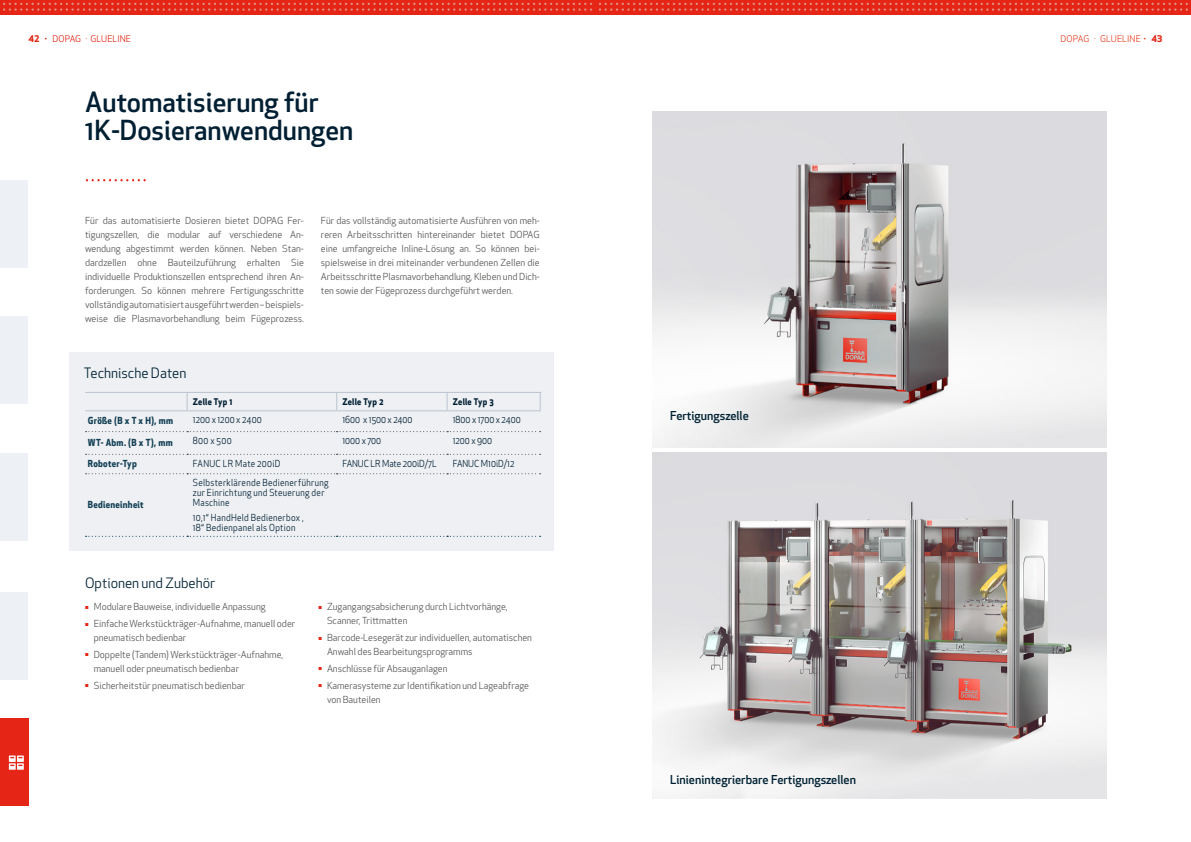
<style>
.page{position:relative;width:1191px;height:842px;background:#fff}
.page>*{position:absolute;margin:0;border:0;box-sizing:border-box;transform-origin:0 0}
.t1{font:500 27px/28px "Apex New";color:#001f33}
.t2{font:14px "Apex New";color:#002234}
.t3{font:500 12px "Apex New";color:#002234}
.t4{font:9.5px/14px "Apex New";color:#575756}
.t5{font:9.5px/10px "Apex New";letter-spacing:.035em;color:#001f33;scale:.91 1}
.t6{font:9.5px "Apex New";color:#001f33;scale:.91 1}
.t7{font:700 9.5px "Apex New";letter-spacing:.035em;color:#123f55;scale:.91 1}
.t8{font:9.5px "Apex New";letter-spacing:.015em;color:#001f33;scale:.91 1}
.t9{font:700 9px "Apex New";letter-spacing:.03em;color:#001f33;scale:.91 1}
.t10{font:9px "Apex New";letter-spacing:.005em;color:#e52616}
.t11{font:9px "Apex New";letter-spacing:.005em;color:#e84226}
.t12{font:4px "Apex New";color:#e52616}
.s1{font-weight:700}
.s2{font-weight:700;color:#e52616}
</style>
<div class="page">
<div style="left:0;top:317px;width:28px;height:87px;background:#edf0f4"></div>
<div style="left:0;top:453px;width:28px;height:87px;background:#edf0f4"></div>
<div style="left:0;top:592px;width:28px;height:87px;background:#edf0f4"></div>
<div style="left:0;top:180px;width:28px;height:88px;background:#edf0f4"></div>
<div style="left:69px;top:352px;width:485px;height:198px;background:#eef0f3"></div>
<img style="left:652px;top:111px;width:454px;height:336px">
<img style="left:652px;top:453px;width:454px;height:345px">
<svg style="left:86px;top:179px;width:60px;height:2px"></svg>
<hr style="left:85px;top:392px;width:456px;height:1px;background:#bbc4d0">
<div style="left:0;top:719px;width:28px;height:87px;background:#e52616"></div>
<svg style="left:9px;top:755px;width:15px;height:15px"></svg>
<svg style="left:86px;top:431px;width:454px;height:1px"></svg>
<svg style="left:86px;top:454px;width:454px;height:1px"></svg>
<svg style="left:86px;top:473px;width:454px;height:1px"></svg>
<svg style="left:86px;top:536px;width:454px;height:1px"></svg>
<svg style="left:187px;top:393px;width:1px;height:17px"></svg>
<svg style="left:336px;top:393px;width:1px;height:17px"></svg>
<svg style="left:446px;top:393px;width:1px;height:17px"></svg>
<svg style="left:540px;top:393px;width:1px;height:17px"></svg>
<hr style="left:85px;top:410px;width:102px;height:1px;background:#bbc4d0">
<hr style="left:187px;top:410px;width:150px;height:1px;background:#bbc4d0">
<hr style="left:337px;top:410px;width:110px;height:1px;background:#bbc4d0">
<hr style="left:447px;top:410px;width:94px;height:1px;background:#bbc4d0">
<div style="left:0;top:0;width:595px;height:15px;background:#e52616"></div>
<div style="left:595px;top:0;width:596px;height:15px;background:#e52616"></div>
<svg style="left:599px;top:3px;width:589px;height:8px"></svg>
<svg style="left:3px;top:3px;width:589px;height:8px"></svg>
<p class="t10" style="left:28px;top:33px;width:104px"><span class="s1">42 ·</span> DOPAG · GLUELINE</p>
<p class="t11" style="left:1060px;top:33px;width:103px">DOPAG · GLUELINE <span class="s1">·</span> <span class="s2">43</span></p>
<h1 class="t1" style="left:85px;top:88px;width:269px">Automatisierung für<br>1K-Dosieranwendungen</h1>
<p class="t4" style="left:85px;top:214px;width:220px;text-align:justify">Für das automatisierte Dosieren bietet DOPAG Fer&shy;tigungszellen, die modular auf verschiedene An&shy;wendung abgestimmt werden können. Neben Stan&shy;dardzellen ohne Bauteilzuführung erhalten Sie individuelle Produktionszellen entsprechend ihren An&shy;forderungen. So können mehrere Fertigungsschritte vollständig automatisiert ausgeführt werden – beispiels&shy;weise die Plasmavorbehandlung beim Fügeprozess.</p>
<p class="t4" style="left:321px;top:214px;width:220px;text-align:justify">Für das vollständig automatisierte Ausführen von meh&shy;reren Arbeitsschritten hintereinander bietet DOPAG eine umfangreiche Inline-Lösung an. So können bei&shy;spielsweise in drei miteinander verbundenen Zellen die Arbeitsschritte Plasmavorbehandlung, Kleben und Dich&shy;ten sowie der Fügeprozess durchgeführt werden.</p>
<h2 class="t2" style="left:84px;top:364px;width:104px">Technische Daten</h2>
<p class="t9" style="left:193px;top:395px;width:45px">Zelle Typ 1</p>
<p class="t9" style="left:342px;top:395px;width:47px">Zelle Typ 2</p>
<p class="t9" style="left:453px;top:395px;width:47px">Zelle Typ 3</p>
<p class="t7" style="left:88px;top:414px;width:95px">Größe (B x T x H), mm</p>
<p class="t8" style="left:193px;top:414px;width:77px">1200 x 1200 x 2400</p>
<p class="t6" style="left:342px;top:414px;width:79px">1600 x 1500 x 2400</p>
<p class="t6" style="left:453px;top:414px;width:76px">1800 x 1700 x 2400</p>
<p class="t7" style="left:88px;top:436px;width:95px">WT- Abm. (B x T), mm</p>
<p class="t5" style="left:193px;top:435px;width:44px">800 x 500</p>
<p class="t5" style="left:342px;top:435px;width:44px">1000 x 700</p>
<p class="t5" style="left:453px;top:435px;width:45px">1200 x 900</p>
<p class="t7" style="left:88px;top:457px;width:55px">Roboter-Typ</p>
<p class="t5" style="left:193px;top:458px;width:98px">FANUC LR Mate 200iD</p>
<p class="t6" style="left:342px;top:457px;width:105px">FANUC LR Mate 200iD/7L</p>
<p class="t6" style="left:453px;top:457px;width:69px">FANUC M10iD/12</p>
<p class="t7" style="left:88px;top:498px;width:63px">Bedieneinheit</p>
<p class="t5" style="left:193px;top:477px;width:151px">Selbsterklärende Bedienerführung zur Einrichtung und Steuerung der<br>Maschine</p>
<p class="t5" style="left:193px;top:512px;width:123px">10,1“ HandHeld Bedienerbox ,<br>18“ Bedienpanel als Option</p>
<h2 class="t2" style="left:85px;top:574px;width:132px">Optionen und Zubehör</h2>
<p class="t12" style="left:85px;top:605px;width:5px">Ї</p>
<p class="t4" style="left:94px;top:600px;width:173px">Modulare Bauweise, individuelle Anpassung</p>
<p class="t12" style="left:85px;top:622px;width:5px">Ї</p>
<p class="t4" style="left:94px;top:617px;width:203px">Einfache Werkstückträger-Aufnahme, manuell oder pneumatisch bedienbar</p>
<p class="t12" style="left:85px;top:652px;width:5px">Ї</p>
<p class="t4" style="left:94px;top:647px;width:191px">Doppelte (Tandem) Werkstückträger-Aufnahme, manuell oder pneumatisch bedienbar</p>
<p class="t12" style="left:85px;top:683px;width:5px">Ї</p>
<p class="t4" style="left:94px;top:678px;width:153px">Sicherheitstür pneumatisch bedienbar</p>
<p class="t12" style="left:318px;top:605px;width:5px">Ї</p>
<p class="t4" style="left:327px;top:600px;width:182px">Zugangangsabsicherung durch Lichtvorhänge,<br>Scanner, Trittmatten</p>
<p class="t12" style="left:318px;top:636px;width:5px">Ї</p>
<p class="t4" style="left:327px;top:631px;width:206px">Barcode-Lesegerät zur individuellen, automatischen<br>Anwahl des Bearbeitungsprogramms</p>
<p class="t12" style="left:318px;top:666px;width:5px">Ї</p>
<p class="t4" style="left:327px;top:661px;width:122px">Anschlüsse für Absauganlagen</p>
<p class="t12" style="left:318px;top:683px;width:5px">Ї</p>
<p class="t4" style="left:327px;top:678px;width:204px">Kamerasysteme zur Identifikation und Lageabfrage von Bauteilen</p>
<p class="t3" style="left:670px;top:408px;width:80px">Fertigungszelle</p>
<p class="t3" style="left:670px;top:772px;width:187px">Linienintegrierbare Fertigungszellen</p>
</div>
